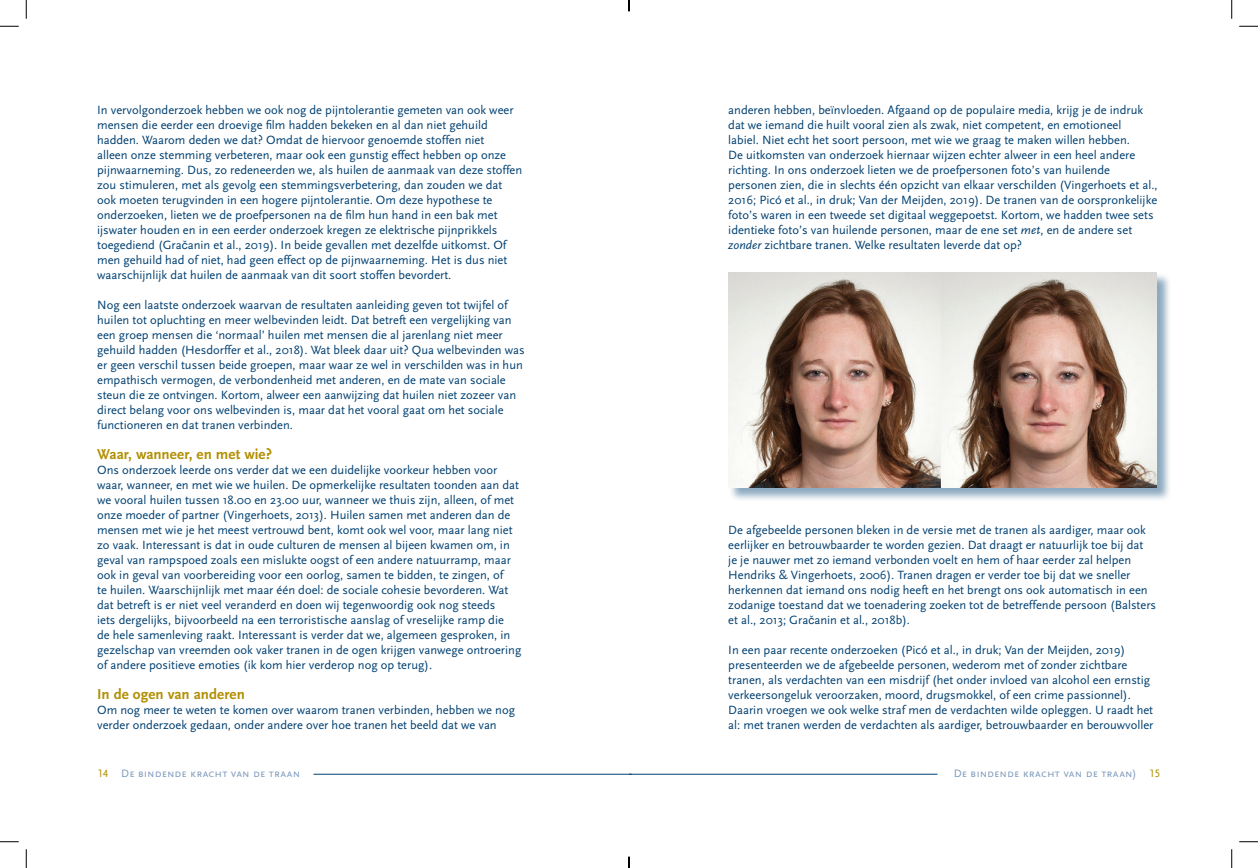
<style>
.page{position:relative;width:1258px;height:868px;background:#fff}
.page>*{position:absolute;margin:0;border:0;box-sizing:border-box;transform-origin:0 0}
.t1{font:700 15px "Scala Sans";color:#b28f03}
.t2{font:12.5px/15px "Scala Sans";color:#004071}
.t3{font:11.25px "Scala Sans Caps";letter-spacing:.01em;color:#7c98bb}
.s1{font-family:"Helvetica Neue";font-size:11.25px}
.s2{font-style:italic}
.s3{color:#b28f03}
</style>
<div class="page">
<hr style="left:313px;top:774px;width:318px;height:1px;background:#004071">
<hr style="left:629px;top:774px;width:308px;height:1px;background:#004071">
<div style="left:728px;top:272px;width:443px;height:230px;background:#004071;opacity:.45"></div>
<img style="left:728px;top:272px;width:428px;height:215px">
<svg style="left:0;top:25px;width:19px;height:2px"></svg>
<svg style="left:1239px;top:25px;width:18px;height:2px"></svg>
<svg style="left:0;top:841px;width:19px;height:1px"></svg>
<svg style="left:1239px;top:841px;width:18px;height:1px"></svg>
<svg style="left:25px;top:0;width:2px;height:19px"></svg>
<svg style="left:25px;top:849px;width:2px;height:18px"></svg>
<svg style="left:1231px;top:0;width:1px;height:19px"></svg>
<svg style="left:1231px;top:849px;width:1px;height:18px"></svg>
<p class="t2" style="left:97px;top:102px;width:426px">In vervolgonderzoek hebben we ook nog de pijntolerantie gemeten van ook weer mensen die eerder een droevige film hadden bekeken en al dan niet gehuild hadden. Waarom deden we dat? Omdat de hiervoor genoemde stoffen niet<br>alleen onze stemming verbeteren, maar ook een gunstig effect hebben op onze pijnwaarneming. Dus, zo redeneerden we, als huilen de aanmaak van deze stoffen zou stimuleren, met als gevolg een stemmingsverbetering, dan zouden we dat ook moeten terugvinden in een hogere pijntolerantie. Om deze hypothese te onderzoeken, lieten we de proefpersonen na de film hun hand in een bak met ijswater houden en in een eerder onderzoek kregen ze elektrische pijnprikkels toegediend (Gra<span class="s1">č</span>anin et al., 2019). In beide gevallen met dezelfde uitkomst. Of men gehuild had of niet, had geen effect op de pijnwaarneming. Het is dus niet waarschijnlijk dat huilen de aanmaak van dit soort stoffen bevordert.</p>
<p class="t2" style="left:97px;top:297px;width:429px">Nog een laatste onderzoek waarvan de resultaten aanleiding geven tot twijfel of huilen tot opluchting en meer welbevinden leidt. Dat betreft een vergelijking van een groep mensen die ‘normaal’ huilen met mensen die al jarenlang niet meer gehuild hadden (Hesdorffer et al., 2018). Wat bleek daar uit? Qua welbevinden was er geen verschil tussen beide groepen, maar waar ze wel in verschilden was in hun empathisch vermogen, de verbondenheid met anderen, en de mate van sociale steun die ze ontvingen. Kortom, alweer een aanwijzing dat huilen niet zozeer van direct belang voor ons welbevinden is, maar dat het vooral gaat om het sociale functioneren en dat tranen verbinden.</p>
<p class="t1" style="left:97px;top:446px;width:176px">Waar, wanneer, en met wie?</p>
<p class="t2" style="left:97px;top:462px;width:425px">Ons onderzoek leerde ons verder dat we een duidelijke voorkeur hebben voor waar, wanneer, en met wie we huilen. De opmerkelijke resultaten toonden aan dat we vooral huilen tussen 18.00 en 23.00 uur, wanneer we thuis zijn, alleen, of met onze moeder of partner (Vingerhoets, 2013). Huilen samen met anderen dan de mensen met wie je het meest vertrouwd bent, komt ook wel voor, maar lang niet zo vaak. Interessant is dat in oude culturen de mensen al bijeen kwamen om, in geval van rampspoed zoals een mislukte oogst of een andere natuurramp, maar ook in geval van voorbereiding voor een oorlog, samen te bidden, te zingen, of<br>te huilen. Waarschijnlijk met maar één doel: de sociale cohesie bevorderen. Wat dat betreft is er niet veel veranderd en doen wij tegenwoordig ook nog steeds<br>iets dergelijks, bijvoorbeeld na een terroristische aanslag of vreselijke ramp die<br>de hele samenleving raakt. Interessant is verder dat we, algemeen gesproken, in gezelschap van vreemden ook vaker tranen in de ogen krijgen vanwege ontroering of andere positieve emoties (ik kom hier verderop nog op terug).</p>
<p class="t1" style="left:97px;top:686px;width:149px">In de ogen van anderen</p>
<p class="t2" style="left:97px;top:702px;width:419px">Om nog meer te weten te komen over waarom tranen verbinden, hebben we nog verder onderzoek gedaan, onder andere over hoe tranen het beeld dat we van</p>
<p class="t2" style="left:728px;top:102px;width:431px">anderen hebben, beïnvloeden. Afgaand op de populaire media, krijg je de indruk dat we iemand die huilt vooral zien als zwak, niet competent, en emotioneel<br>labiel. Niet echt het soort persoon, met wie we graag te maken willen hebben.<br>De uitkomsten van onderzoek hiernaar wijzen echter alweer in een heel andere richting. In ons onderzoek lieten we de proefpersonen foto’s van huilende personen zien, die in slechts één opzicht van elkaar verschilden (Vingerhoets et al., 2016; Picó et al., in druk; Van der Meijden, 2019). De tranen van de oorspronkelijke foto’s waren in een tweede set digitaal weggepoetst. Kortom, we hadden twee sets identieke foto’s van huilende personen, maar de ene set <span class="s2">met</span>, en de andere set <span class="s2">zonder</span> zichtbare tranen. Welke resultaten leverde dat op?</p>
<p class="t2" style="left:728px;top:522px;width:429px">De afgebeelde personen bleken in de versie met de tranen als aardiger, maar ook eerlijker en betrouwbaarder te worden gezien. Dat draagt er natuurlijk toe bij dat<br>je je nauwer met zo iemand verbonden voelt en hem of haar eerder zal helpen Hendriks &amp; Vingerhoets, 2006). Tranen dragen er verder toe bij dat we sneller herkennen dat iemand ons nodig heeft en het brengt ons ook automatisch in een zodanige toestand dat we toenadering zoeken tot de betreffende persoon (Balsters et al., 2013; Gra<span class="s1">č</span>anin et al., 2018b).</p>
<p class="t2" style="left:728px;top:642px;width:426px">In een paar recente onderzoeken (Picó et al., in druk; Van der Meijden, 2019) presenteerden we de afgebeelde personen, wederom met of zonder zichtbare tranen, als verdachten van een misdrijf (het onder invloed van alcohol een ernstig verkeersongeluk veroorzaken, moord, drugsmokkel, of een crime passionnel).<br>Daarin vroegen we ook welke straf men de verdachten wilde opleggen. U raadt het al: met tranen werden de verdachten als aardiger, betrouwbaarder en berouwvoller</p>
<p class="t3" style="left:98px;top:767px;width:204px"><span class="s3">14</span> De bindende kracht van de traan</p>
<p class="t3" style="left:953px;top:767px;width:208px">De bindende kracht van de traan) <span class="s3">15</span></p>
</div>
